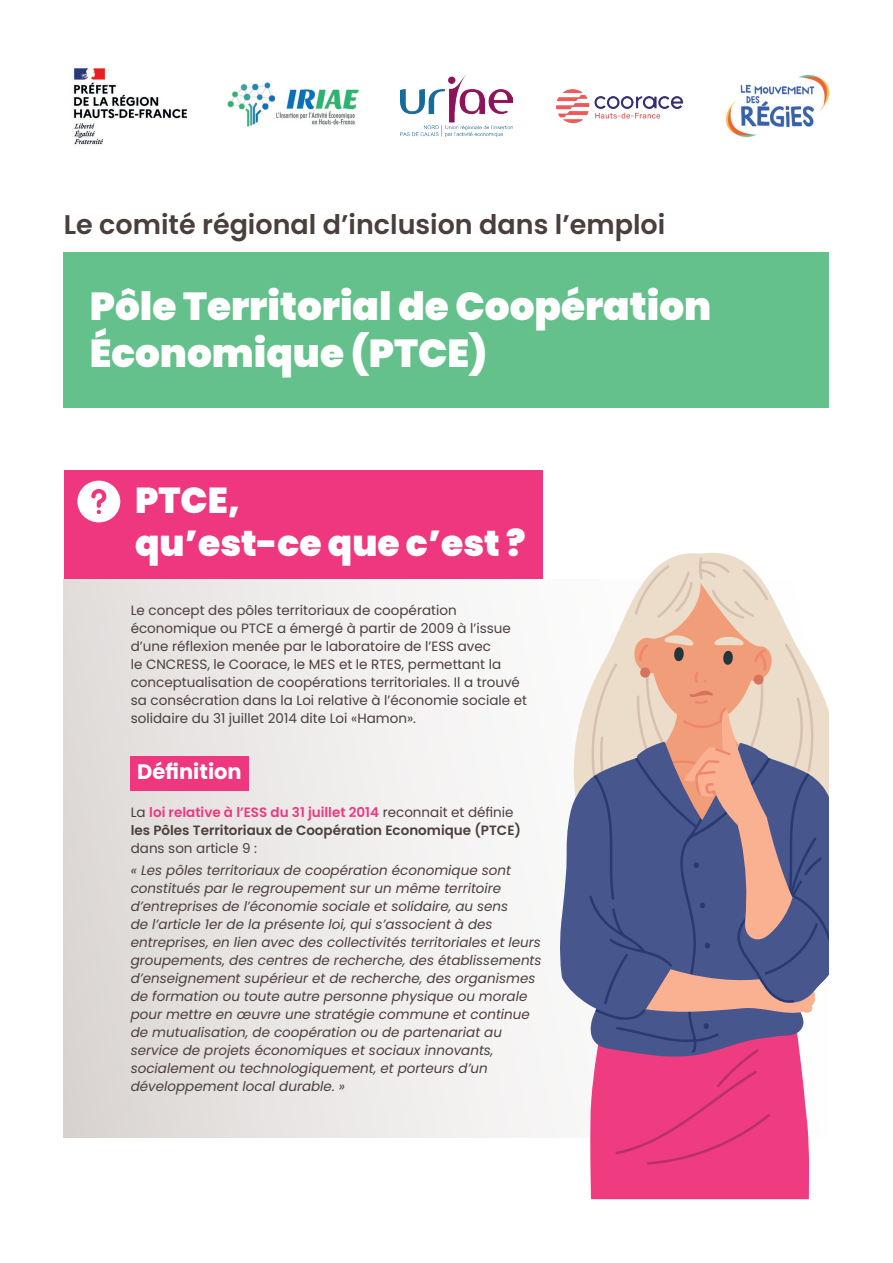
<style>
.page{position:relative;width:893px;height:1263px;background:#fff}
.page>*{position:absolute;margin:0;border:0;box-sizing:border-box;transform-origin:0 0}
.t1{font:900 39px/46.8px "Poppins";color:#fff}
.t2{font:900 36px/43.2px "Poppins";color:#fff}
.t3{font:600 27px "Poppins";color:#4b3f3c}
.t4{font:700 21px "Poppins";color:#fff}
.t5{font:italic 13.5px/18px "Poppins";color:#4b3f3c}
.t6{font:13.5px/18px "Poppins";color:#4b3f3c}
.t7{font:600 13.5px/18px "Poppins";color:#4b3f3c}
.s1{font-weight:400}
.s2{color:#ef377f}
</style>
<div class="page">
<svg style="left:64px;top:579px;width:482px;height:558px;fill:#edebea"></svg>
<div style="left:64px;top:253px;width:765px;height:155px;background:#65c18b"></div>
<div style="left:64px;top:470px;width:478px;height:109px;background:#ef377f"></div>
<svg style="left:77px;top:481px;width:43px;height:41px"></svg>
<div style="left:131px;top:756px;width:118px;height:34px;background:#ef377f"></div>
<img style="left:73px;top:68px;width:115px;height:77px">
<img style="left:227px;top:82px;width:132px;height:45px">
<img style="left:401px;top:75px;width:111px;height:62px">
<img style="left:556px;top:89px;width:128px;height:35px">
<img style="left:725px;top:74px;width:105px;height:64px">
<div style="left:590px;top:1165px;width:219px;height:34px;background:#ef3b7f"></div>
<svg style="left:560px;top:804px;width:13px;height:189px;fill:#47568c"></svg>
<svg style="left:573px;top:557px;width:256px;height:608px;background:#b08aa1"></svg>
<h3 class="t3" style="left:64px;top:208px;width:603px">Le comité régional d’inclusion dans l’emploi</h3>
<h1 class="t1" style="left:90px;top:283px;width:623px">Pôle Territorial de Coopération<br>Économique (PTCE)</h1>
<h2 class="t2" style="left:135px;top:479px;width:392px">PTCE,<br>qu’est-ce que c’est ?</h2>
<p class="t6" style="left:131px;top:601px;width:398px">Le concept des pôles territoriaux de coopération économique ou PTCE a émergé à partir de 2009 à l’issue d’une réflexion menée par le laboratoire de l’ESS avec<br>le CNCRESS, le Coorace, le MES et le RTES, permettant la conceptualisation de coopérations territoriales. Il a trouvé sa consécration dans la Loi relative à l’économie sociale et solidaire du 31 juillet 2014 dite Loi «Hamon».</p>
<h3 class="t4" style="left:137px;top:759px;width:106px">Définition</h3>
<p class="t7" style="left:131px;top:803px;width:392px"><span class="s1">La</span> <span class="s2">loi relative à l’ESS du 31 juillet 2014</span> <span class="s1">reconnait et définie </span>les Pôles Territoriaux de Coopération Economique (PTCE)</p>
<p class="t6" style="left:131px;top:839px;width:128px">dans son article 9 :</p>
<p class="t5" style="left:131px;top:861px;width:412px">« Les pôles territoriaux de coopération économique sont constitués par le regroupement sur un même territoire d’entreprises de l’économie sociale et solidaire, au sens<br>de l’article 1er de la présente loi, qui s’associent à des entreprises, en lien avec des collectivités territoriales et leurs groupements, des centres de recherche, des établissements d’enseignement supérieur et de recherche, des organismes de formation ou toute autre personne physique ou morale pour mettre en œuvre une stratégie commune et continue de mutualisation, de coopération ou de partenariat au service de projets économiques et sociaux innovants, socialement ou technologiquement, et porteurs d’un développement local durable. »</p>
</div>
